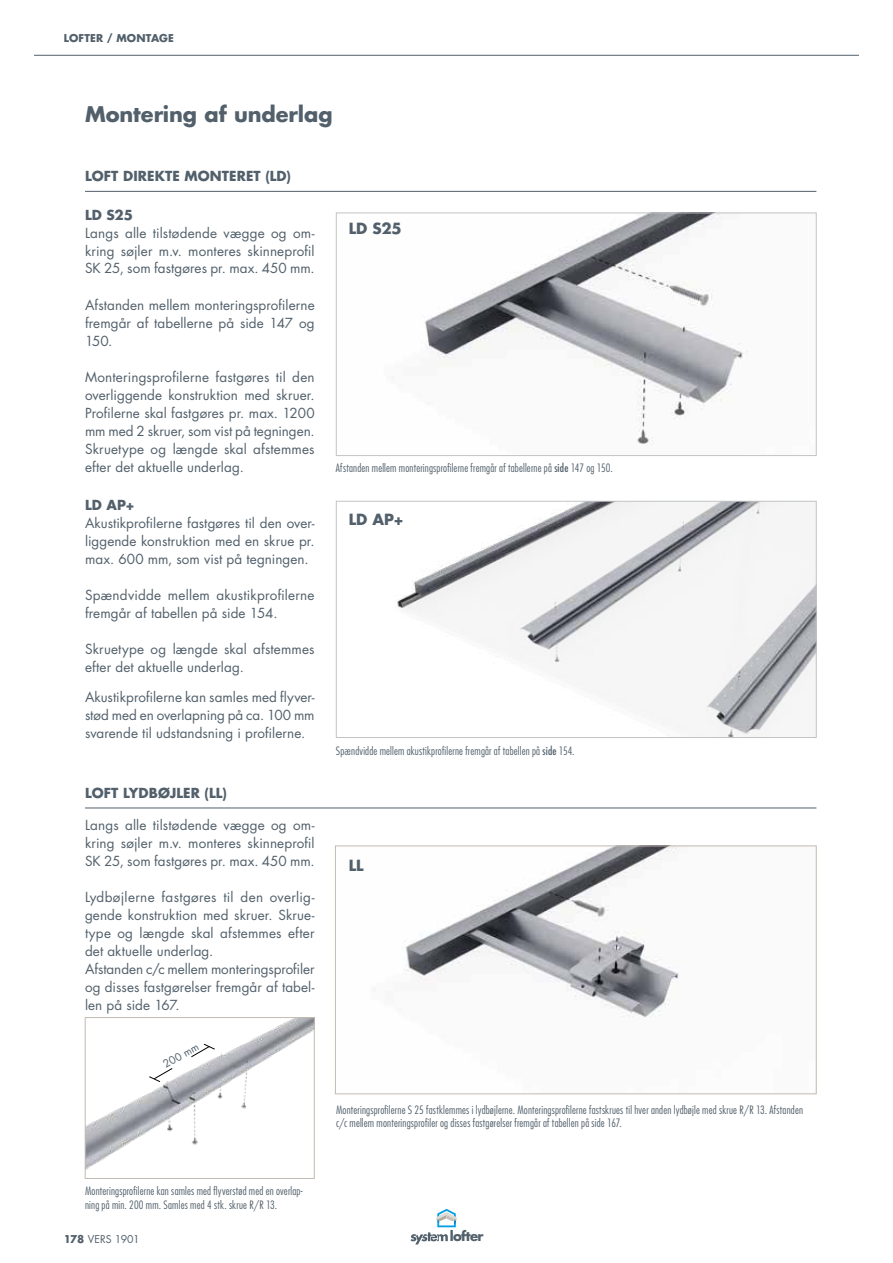
<style>
.page{position:relative;width:893px;height:1263px;background:#fff}
.page>*{position:absolute;margin:0;border:0;box-sizing:border-box;transform-origin:0 0}
.t1{font:700 21px "Futura Std";letter-spacing:-.005em;color:#52606b}
.t2{font:700 15px "Futura Std";color:#52606b}
.t3{font:13.5px/18px "Futura Std";letter-spacing:.01em;color:#52606b;text-align:justify}
.t4{font:700 13.5px "Futura Std";letter-spacing:.005em;color:#52606b}
.t5{font:700 13.35px "Futura Std";letter-spacing:-.05em;color:#52606b}
.t6{font:300 condensed 11.25px/13.5px "Futura Std";letter-spacing:.015em;color:#52606b}
.t7{font:10.5px "Futura Std";color:#52606b}
.t8{font:700 10.5px "Futura Std";letter-spacing:.01em;color:#52606b}
.s1{font-weight:400}
.s2{font-weight:700}
</style>
<div class="page">
<hr style="left:34px;top:55px;width:825px;height:1px;background:#52606b">
<svg style="left:411px;top:1209px;width:46px;height:35px"></svg>
<img style="left:425px;top:215px;width:323px;height:230px">
<div style="left:336px;top:213px;width:480px;height:243px;border:1px solid #c1c4c6"></div>
<hr style="left:85px;top:191px;width:731px;height:1px;background:#52606b">
<hr style="left:85px;top:808px;width:731px;height:1px;background:#52606b">
<img style="left:396px;top:503px;width:418px;height:233px">
<div style="left:336px;top:501px;width:480px;height:237px;border:1px solid #c1c4c6"></div>
<img style="left:374px;top:848px;width:305px;height:169px">
<div style="left:335px;top:846px;width:481px;height:248px;border:1px solid #c2bbb1"></div>
<img style="left:87px;top:1019px;width:225px;height:150px">
<div style="left:85px;top:1017px;width:229px;height:161px;border:1px solid #c2bbb1"></div>
<svg style="left:149px;top:1068px;width:24px;height:14px"></svg>
<svg style="left:191px;top:1044px;width:24px;height:13px"></svg>
<p class="t8" style="left:64px;top:31px;width:112px">LOFTER / MONTAGE</p>
<h1 class="t1" style="left:85px;top:100px;width:249px">Montering af underlag</h1>
<p class="t4" style="left:85px;top:167px;width:207px">LOFT DIREKTE MONTERET (LD)</p>
<p class="t4" style="left:85px;top:205px;width:49px">LD S25</p>
<p class="t3" style="left:85px;top:224px;width:231px">Langs alle tilstødende vægge og om&shy;kring søjler m.v. monteres skinneprofil SK 25, som fastgøres pr. max. 450 mm.</p>
<p class="t3" style="left:85px;top:296px;width:231px">Afstanden mellem monteringsprofilerne fremgår af tabellerne på side 147 og 150.</p>
<p class="t3" style="left:85px;top:368px;width:231px">Monteringsprofilerne fastgøres til den overliggende konstruktion med skruer.<br>Profilerne skal fastgøres pr. max. 1200 mm med 2 skruer, som vist på tegningen.<br>Skruetype og længde skal afstemmes efter det aktuelle underlag.</p>
<p class="t4" style="left:85px;top:496px;width:51px">LD AP+</p>
<p class="t3" style="left:85px;top:514px;width:231px">Akustikprofilerne fastgøres til den over&shy;liggende konstruktion med en skrue pr. max. 600 mm, som vist på tegningen.</p>
<p class="t3" style="left:85px;top:586px;width:231px">Spændvidde mellem akustikprofilerne fremgår af tabellen på side 154.</p>
<p class="t3" style="left:85px;top:640px;width:231px">Skruetype og længde skal afstemmes efter det aktuelle underlag.</p>
<p class="t3" style="left:85px;top:688px;width:231px">Akustikprofilerne kan samles med flyver&shy;stød med en overlapning på ca. 100 mm svarende til udstandsning i profilerne.</p>
<p class="t4" style="left:85px;top:784px;width:143px">LOFT LYDBØJLER (LL)</p>
<p class="t3" style="left:85px;top:816px;width:231px">Langs alle tilstødende vægge og om&shy;kring søjler m.v. monteres skinneprofil SK 25, som fastgøres pr. max. 450 mm.</p>
<p class="t3" style="left:85px;top:888px;width:231px;text-align:left">Lydbøjlerne fastgøres til den overlig&shy;gende konstruktion med skruer. Skrue&shy;type og længde skal afstemmes efter det aktuelle underlag.<br>Afstanden c/c mellem monteringsprofiler og disses fastgørelser fremgår af tabel&shy;len på side 167.</p>
<p class="t7" style="left:161px;top:1059px;width:41px;rotate:-30deg">200 mm</p>
<p class="t2" style="left:349px;top:218px;width:55px">LD S25</p>
<p class="t6" style="left:336px;top:461px;width:278px">Afstanden mellem monteringsprofilerne fremgår af tabellerne på <span class="s1">side</span> 147 og 150.</p>
<p class="t2" style="left:349px;top:509px;width:57px">LD AP+</p>
<p class="t6" style="left:336px;top:744px;width:240px">Spændvidde mellem akustikprofilerne fremgår af tabellen på <span class="s1">side</span> 154.</p>
<p class="t2" style="left:349px;top:856px;width:16px">LL</p>
<p class="t6" style="left:336px;top:1103px;width:468px">Monteringsprofilerne S 25 fastklemmes i lydbøjlerne. Monteringsprofilerne fastskrues til hver anden lydbøjle med skrue R/R 13. Afstanden c/c mellem monteringsprofiler og disses fastgørelser fremgår af tabellen på side 167.</p>
<p class="t6" style="left:85px;top:1184px;width:219px">Monteringsprofilerne kan samles med flyverstød med en overlap&shy;ning på min. 200 mm. Samles med 4 stk. skrue R/R 13.</p>
<p class="t7" style="left:64px;top:1233px;width:77px"><span class="s2">178</span> VERS 1901</p>
<p class="t5" style="left:450px;top:1227px;width:35px">lofter</p>
</div>
